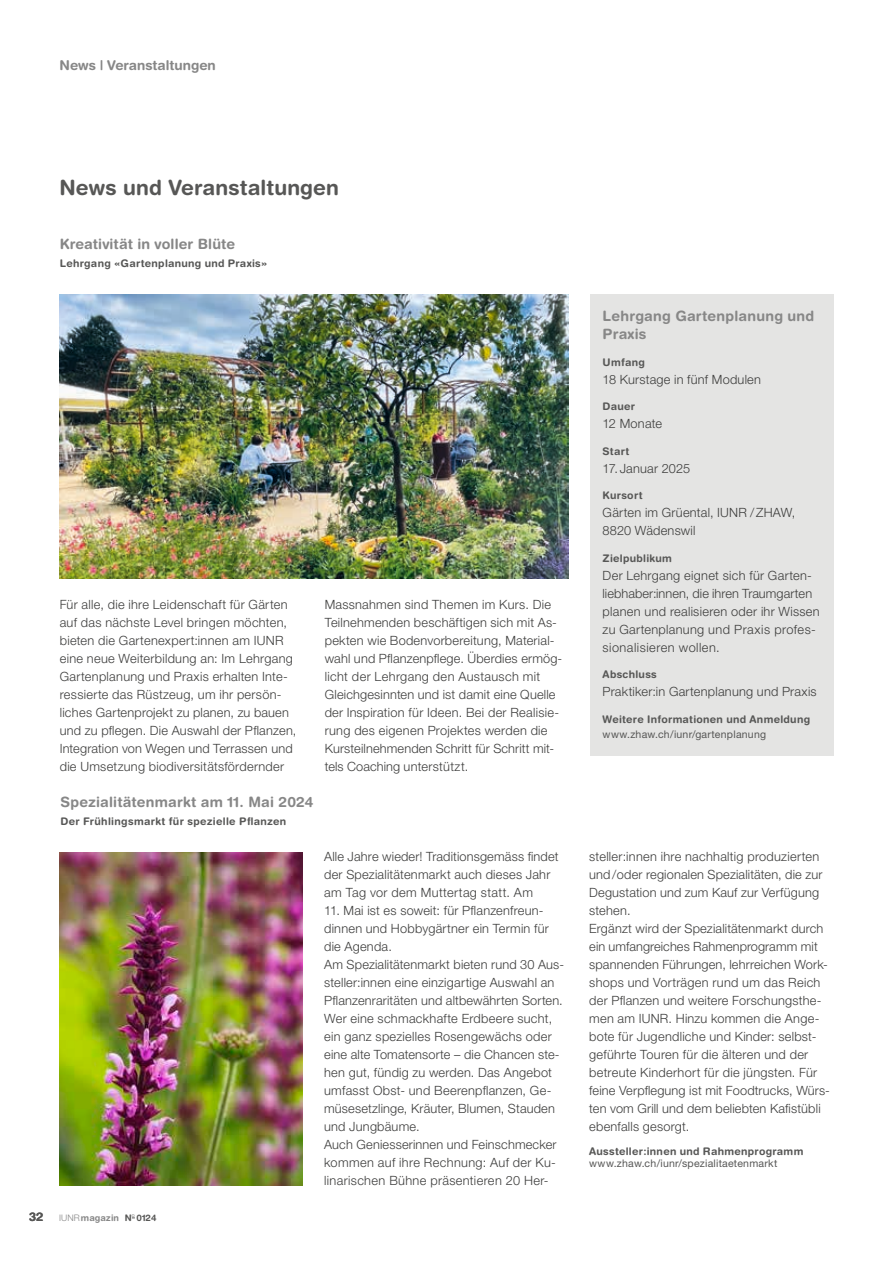
<style>
.page{position:relative;width:893px;height:1263px;background:#fff}
.page>*{position:absolute;margin:0;border:0;box-sizing:border-box;transform-origin:0 0}
.t1{font:700 21px "Helvetica Rounded LT Std";letter-spacing:.005em;color:#575756}
.t2{font:700 14.25px/18px "Helvetica Rounded LT Std";letter-spacing:.01em;color:#878787}
.t3{font:700 13.5px "Helvetica Rounded LT Std";color:#878787}
.t4{font:300 12.75px/18px "Helvetica Neue LT Pro";letter-spacing:.02em;color:#3d3d3c}
.t5{font:700 12px "Helvetica Rounded LT Std";color:#575756}
.t6{font:700 10.5px "Helvetica Rounded LT Std";letter-spacing:.025em;color:#575756}
.t7{font:10.5px "Helvetica Neue LT Pro";letter-spacing:.025em;color:#575756}
.t8{font:700 9px "Helvetica Rounded LT Std";letter-spacing:.005em;color:#878787}
.s1{font-family:"Helvetica Neue LT Pro";font-weight:300}
.s2{color:#575756}
</style>
<div class="page">
<img style="left:59px;top:852px;width:244px;height:333px">
<img style="left:59px;top:294px;width:509px;height:284px">
<div style="left:590px;top:294px;width:244px;height:462px;background:#e4e4e3"></div>
<p class="t3" style="left:60px;top:57px;width:158px">News | Veranstaltungen</p>
<h1 class="t1" style="left:60px;top:175px;width:281px">News und Veranstaltungen</h1>
<p class="t2" style="left:60px;top:235px;width:177px">Kreativität in voller Blüte</p>
<p class="t6" style="left:60px;top:257px;width:209px">Lehrgang «Gartenplanung und Praxis»</p>
<p class="t5" style="left:29px;top:1209px;width:16px">32</p>
<p class="t4" style="left:60px;top:595px;width:238px">Für alle, die ihre Leidenschaft für Gärten auf das nächste Level bringen möchten, bieten die Gartenexpert:innen am IUNR eine neue Weiterbildung an: Im Lehrgang Gartenplanung und Praxis erhalten Inte&shy;ressierte das Rüstzeug, um ihr persön&shy;liches Gartenprojekt zu planen, zu bauen und zu pflegen. Die Auswahl der Pflanzen, Integration von Wegen und Terrassen und die Umsetzung biodiversitätsfördernder</p>
<p class="t4" style="left:325px;top:595px;width:239px">Massnahmen sind Themen im Kurs. Die Teilnehmenden beschäftigen sich mit As&shy;pekten wie Bodenvorbereitung, Material&shy;wahl und Pflanzenpflege. Überdies ermög&shy;licht der Lehrgang den Austausch mit Gleichgesinnten und ist damit eine Quelle der Inspiration für Ideen. Bei der Realisie&shy;rung des eigenen Projektes werden die Kursteilnehmenden Schritt für Schritt mit&shy;tels Coaching unterstützt.</p>
<p class="t2" style="left:60px;top:793px;width:255px">Spezialitätenmarkt am 11. Mai 2024</p>
<p class="t6" style="left:60px;top:815px;width:227px">Der Frühlingsmarkt für spezielle Pflanzen</p>
<p class="t8" style="left:59px;top:1212px;width:99px"><span class="s1">IUNR</span>magazin <span class="s2">N</span><sup>o</sup> <span class="s2">0124</span></p>
<p class="t4" style="left:324px;top:847px;width:236px">Alle Jahre wieder! Traditionsgemäss findet der Spezialitätenmarkt auch dieses Jahr am Tag vor dem Muttertag statt. Am</p>
<p class="t4" style="left:324px;top:901px;width:241px">11. Mai ist es soweit: für Pflanzenfreun&shy;dinnen und Hobbygärtner ein Termin für die Agenda.<br>Am Spezialitätenmarkt bieten rund 30 Aus&shy;steller:innen eine einzigartige Auswahl an Pflanzenraritäten und altbewährten Sorten.<br>Wer eine schmackhafte Erdbeere sucht, ein ganz spezielles Rosengewächs oder eine alte Tomatensorte – die Chancen ste&shy;hen gut, fündig zu werden. Das Angebot umfasst Obst- und Beerenpflanzen, Ge&shy;müsesetzlinge, Kräuter, Blumen, Stauden und Jungbäume.<br>Auch Geniesserinnen und Feinschmecker kommen auf ihre Rechnung: Auf der Ku&shy;linarischen Bühne präsentieren 20 Her-</p>
<p class="t2" style="left:603px;top:307px;width:213px">Lehrgang Gartenplanung und<br>Praxis</p>
<p class="t6" style="left:603px;top:355px;width:44px">Umfang</p>
<p class="t4" style="left:603px;top:370px;width:160px">18 Kurstage in fünf Modulen</p>
<p class="t6" style="left:603px;top:400px;width:34px">Dauer</p>
<p class="t4" style="left:603px;top:414px;width:61px">12 Monate</p>
<p class="t6" style="left:603px;top:444px;width:28px">Start</p>
<p class="t4" style="left:603px;top:459px;width:89px">17. Januar 2025</p>
<p class="t6" style="left:603px;top:489px;width:42px">Kursort</p>
<p class="t4" style="left:603px;top:503px;width:194px">Gärten im Grüental, IUNR /ZHAW,<br>8820 Wädenswil</p>
<p class="t6" style="left:603px;top:551px;width:71px">Zielpublikum</p>
<p class="t4" style="left:603px;top:566px;width:219px">Der Lehrgang eignet sich für Garten&shy;liebhaber:innen, die ihren Traumgarten planen und realisieren oder ihr Wissen zu Gartenplanung und Praxis profes&shy;sionalisieren wollen.</p>
<p class="t6" style="left:603px;top:668px;width:56px">Abschluss</p>
<p class="t4" style="left:603px;top:682px;width:216px">Praktiker:in Gartenplanung und Praxis</p>
<p class="t6" style="left:603px;top:712px;width:209px">Weitere Informationen und Anmeldung</p>
<p class="t7" style="left:603px;top:727px;width:165px">www.zhaw.ch/iunr/gartenplanung</p>
<p class="t4" style="left:589px;top:847px;width:242px">steller:innen ihre nachhaltig produzierten und/oder regionalen Spezialitäten, die zur Degustation und zum Kauf zur Verfügung stehen.<br>Ergänzt wird der Spezialitätenmarkt durch ein umfangreiches Rahmenprogramm mit spannenden Führungen, lehrreichen Work&shy;shops und Vorträgen rund um das Reich der Pflanzen und weitere Forschungsthe&shy;men am IUNR. Hinzu kommen die Ange&shy;bote für Jugendliche und Kinder: selbst&shy;geführte Touren für die älteren und der betreute Kinderhort für die jüngsten. Für feine Verpflegung ist mit Foodtrucks, Würs&shy;ten vom Grill und dem beliebten Kafistübli ebenfalls gesorgt.</p>
<p class="t6" style="left:589px;top:1144px;width:216px">Aussteller:innen und Rahmenprogramm</p>
<p class="t7" style="left:589px;top:1157px;width:190px">www.zhaw.ch/iunr/spezialitaetenmarkt</p>
</div>
